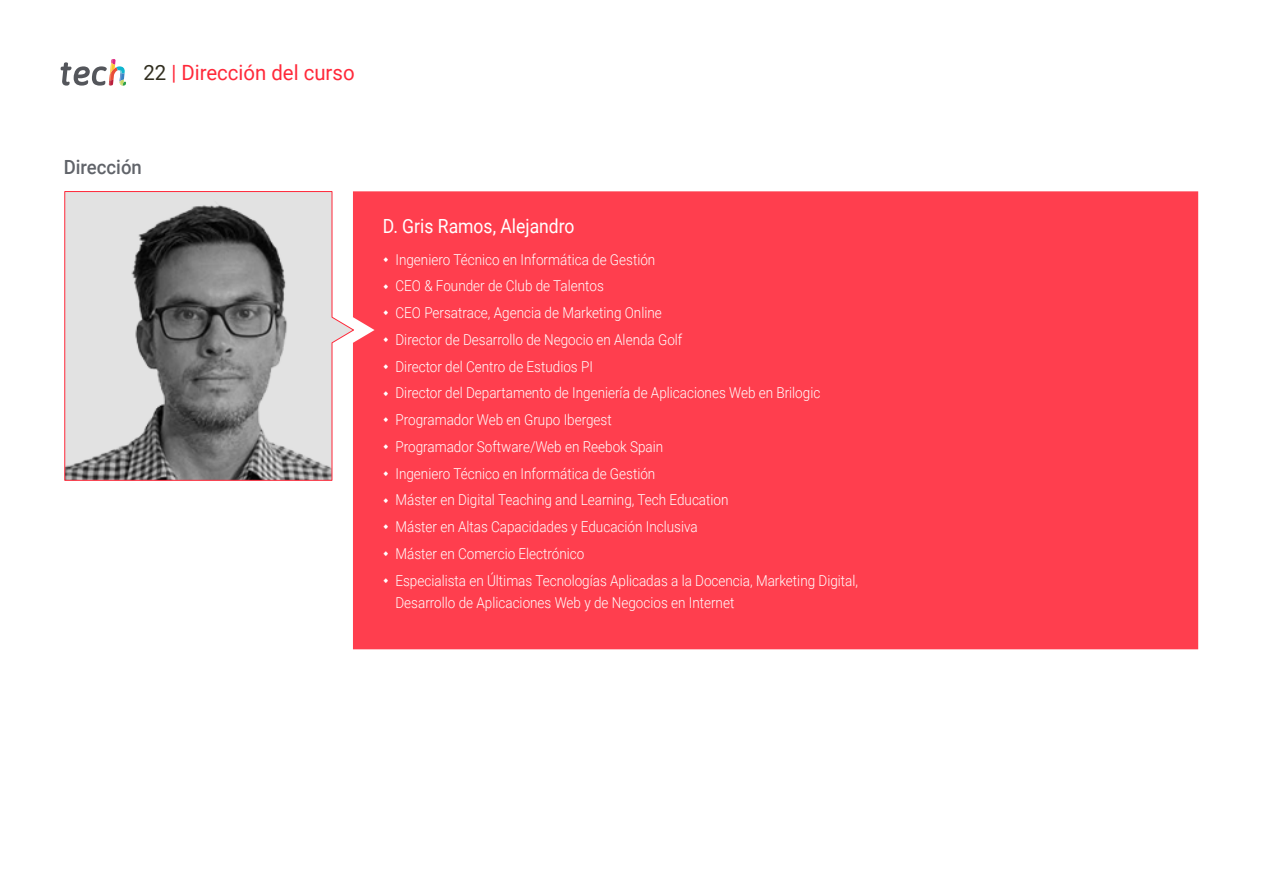
<style>
.page{position:relative;width:1263px;height:893px;background:#fff}
.page>*{position:absolute;margin:0;border:0;box-sizing:border-box;transform-origin:0 0}
.t1{font:21px "Roboto";color:#ff293a}
.t2{font:19.5px "Roboto";color:#fff;scale:.9 1}
.t3{font:500 19.5px "Roboto";color:#61646a;scale:.95 1}
.t4{font:300 15px/26.7px "Roboto";color:#fff;scale:.9 1}
.s1{color:#312e20}
</style>
<div class="page">
<svg style="left:61px;top:59px;width:65px;height:27px"></svg>
<div style="left:353px;top:191px;width:845px;height:458px;background:#ff3e4e"></div>
<svg style="left:64px;top:191px;width:290px;height:290px;background:#aca8a8"></svg>
<svg style="left:384px;top:257px;width:4px;height:5px"></svg>
<svg style="left:384px;top:284px;width:4px;height:5px"></svg>
<svg style="left:384px;top:310px;width:4px;height:5px"></svg>
<svg style="left:384px;top:337px;width:4px;height:5px"></svg>
<svg style="left:384px;top:364px;width:4px;height:5px"></svg>
<svg style="left:384px;top:391px;width:4px;height:5px"></svg>
<svg style="left:384px;top:417px;width:4px;height:5px"></svg>
<svg style="left:384px;top:444px;width:4px;height:5px"></svg>
<svg style="left:384px;top:471px;width:4px;height:5px"></svg>
<svg style="left:384px;top:498px;width:4px;height:5px"></svg>
<svg style="left:384px;top:524px;width:4px;height:5px"></svg>
<svg style="left:384px;top:551px;width:4px;height:5px"></svg>
<svg style="left:384px;top:578px;width:4px;height:5px"></svg>
<h1 class="t1" style="left:144px;top:57px;width:213px"><span class="s1">22</span> | Dirección del curso</h1>
<h2 class="t3" style="left:64px;top:154px;width:84px">Dirección</h2>
<h2 class="t2" style="left:383px;top:212px;width:215px">D. Gris Ramos, Alejandro</h2>
<p class="t4" style="left:395px;top:245px;width:515px">Ingeniero Técnico en Informática de Gestión<br>CEO &amp; Founder de Club de Talentos<br>CEO Persatrace, Agencia de Marketing Online<br>Director de Desarrollo de Negocio en Alenda Golf<br>Director del Centro de Estudios PI<br>Director del Departamento de Ingeniería de Aplicaciones Web en Brilogic Programador Web en Grupo Ibergest<br>Programador Software/Web en Reebok Spain<br>Ingeniero Técnico en Informática de Gestión<br>Máster en Digital Teaching and Learning, Tech Education<br>Máster en Altas Capacidades y Educación Inclusiva<br>Máster en Comercio Electrónico<br>Especialista en Últimas Tecnologías Aplicadas a la Docencia, Marketing Digital,</p>
<p class="t4" style="left:395px;top:589px;width:378px">Desarrollo de Aplicaciones Web y de Negocios en Internet</p>
</div>
